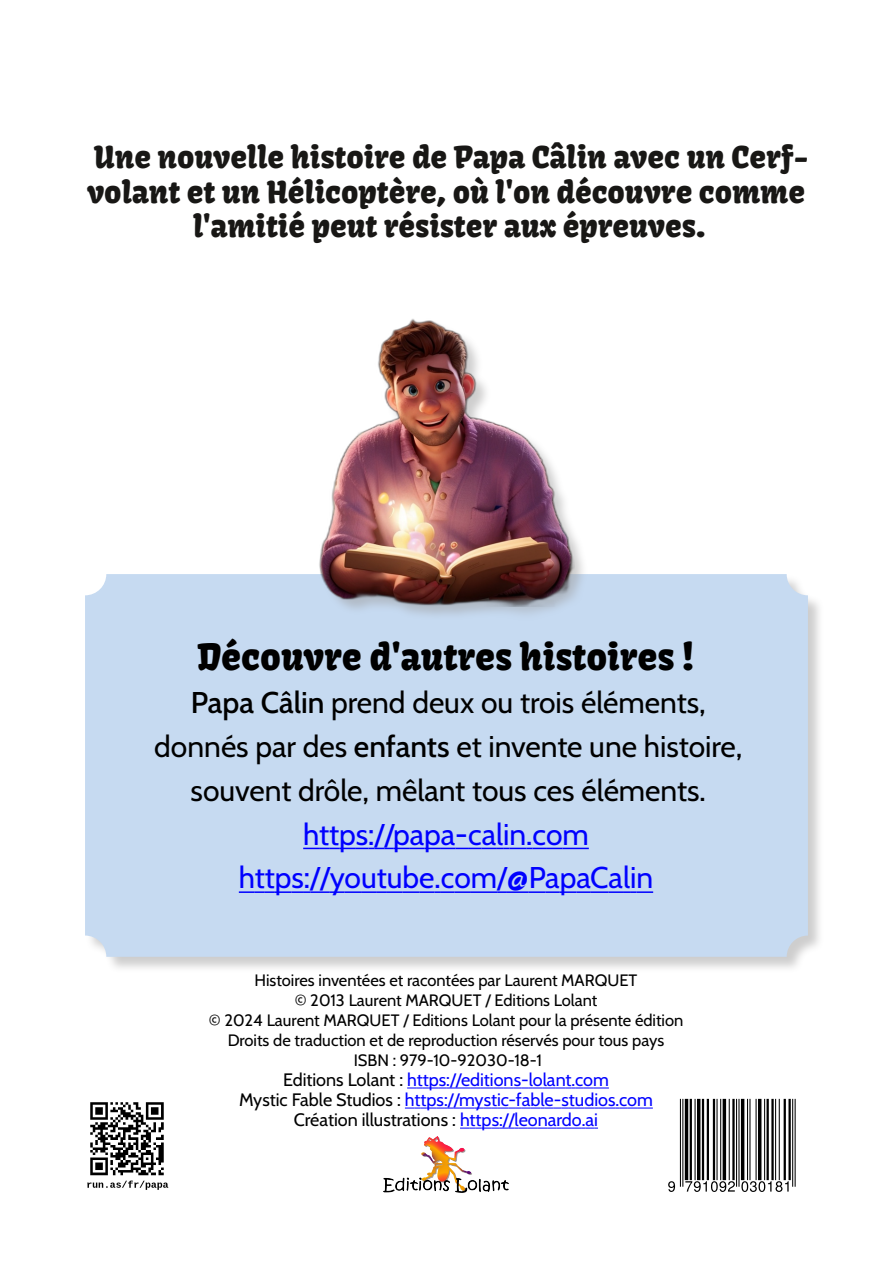
<style>
.page{position:relative;width:893px;height:1263px;background:#fff}
.page>*{position:absolute;margin:0;border:0;box-sizing:border-box;transform-origin:0 0}
.t1{font:36px "Kavoon";color:#000}
.t2{font:30px/34.2px "Kavoon";color:#181715;text-align:center}
.t3{font:30px/43.8px "Cabin";color:#000;text-align:center}
.t4{font:30px/43.8px "Cabin";color:#00f;text-align:center}
.t5{font:18px/20.1px "Cabin";letter-spacing:-.005em;color:#00f;text-align:center}
.t6{font:16.5px/20.1px "Cabin";letter-spacing:-.005em;color:#000;text-align:center}
.s1{font-weight:500}
.s2{color:#000}
</style>
<div class="page">
<svg style="left:407px;top:1087px;width:202px;height:1px"></svg>
<svg style="left:405px;top:1107px;width:248px;height:1px"></svg>
<svg style="left:460px;top:1128px;width:138px;height:1px"></svg>
<img style="left:384px;top:1136px;width:125px;height:57px">
<div style="left:85px;top:574px;width:740px;height:400px;background:#9d9c9c;opacity:.5"></div>
<div style="left:85px;top:574px;width:723px;height:383px;background:#c6daf1;border-radius:21px"></div>
<svg style="left:303px;top:848px;width:286px;height:1px"></svg>
<svg style="left:239px;top:891px;width:232px;height:2px"></svg>
<hr style="left:471px;top:891px;width:26px;height:2px;background:#00f">
<svg style="left:497px;top:891px;width:10px;height:2px"></svg>
<hr style="left:507px;top:891px;width:22px;height:2px;background:#00f">
<svg style="left:529px;top:891px;width:124px;height:2px"></svg>
<div style="left:319px;top:319px;width:272px;height:305px;background:#9d9c9c;opacity:.5"></div>
<img style="left:319px;top:319px;width:255px;height:288px">
<img style="left:87px;top:1102px;width:81px;height:88px">
<svg style="left:675px;top:1098px;width:121px;height:89px"></svg>
<hr style="left:680px;top:1099px;width:1px;height:88px;background:#000">
<hr style="left:682px;top:1099px;width:1px;height:88px;background:#000">
<hr style="left:685px;top:1099px;width:3px;height:81px;background:#000">
<hr style="left:690px;top:1099px;width:2px;height:81px;background:#000">
<hr style="left:694px;top:1099px;width:2px;height:81px;background:#000">
<hr style="left:697px;top:1099px;width:3px;height:81px;background:#000">
<hr style="left:702px;top:1099px;width:2px;height:81px;background:#000">
<hr style="left:707px;top:1099px;width:2px;height:81px;background:#000">
<hr style="left:713px;top:1099px;width:2px;height:81px;background:#000">
<hr style="left:716px;top:1099px;width:1px;height:81px;background:#000">
<hr style="left:720px;top:1099px;width:1px;height:81px;background:#000">
<hr style="left:723px;top:1099px;width:3px;height:81px;background:#000">
<hr style="left:729px;top:1099px;width:1px;height:81px;background:#000">
<hr style="left:732px;top:1099px;width:3px;height:81px;background:#000">
<hr style="left:736px;top:1099px;width:1px;height:88px;background:#000">
<hr style="left:738px;top:1099px;width:1px;height:88px;background:#000">
<hr style="left:741px;top:1099px;width:3px;height:81px;background:#000">
<hr style="left:747px;top:1099px;width:1px;height:81px;background:#000">
<hr style="left:749px;top:1099px;width:1px;height:81px;background:#000">
<hr style="left:755px;top:1099px;width:2px;height:81px;background:#000">
<hr style="left:758px;top:1099px;width:3px;height:81px;background:#000">
<hr style="left:764px;top:1099px;width:1px;height:81px;background:#000">
<hr style="left:766px;top:1099px;width:3px;height:81px;background:#000">
<hr style="left:771px;top:1099px;width:3px;height:81px;background:#000">
<hr style="left:775px;top:1099px;width:1px;height:81px;background:#000">
<hr style="left:779px;top:1099px;width:1px;height:81px;background:#000">
<hr style="left:784px;top:1099px;width:2px;height:81px;background:#000">
<hr style="left:788px;top:1099px;width:3px;height:81px;background:#000">
<hr style="left:792px;top:1099px;width:1px;height:88px;background:#000">
<hr style="left:795px;top:1099px;width:1px;height:88px;background:#000">
<svg style="left:668px;top:1181px;width:7px;height:11px"></svg>
<svg style="left:685px;top:1181px;width:50px;height:11px"></svg>
<svg style="left:741px;top:1181px;width:48px;height:11px"></svg>
<h2 class="t2" style="left:87px;top:140px;width:723px">Une nouvelle histoire de Papa Câlin avec un Cerf&shy;volant et un Hélicoptère, où l'on découvre comme l'amitié peut résister aux épreuves.</h2>
<h1 class="t1" style="left:198px;top:634px;width:498px">Découvre d'autres histoires !</h1>
<h2 class="t3" style="left:154px;top:681px;width:590px"><span class="s1">Papa Câlin</span> prend deux ou trois éléments, donnés par des <span class="s1">enfants</span> et invente une histoire, souvent drôle, mêlant tous ces éléments.</h2>
<h2 class="t4" style="left:239px;top:812px;width:416px">https://papa-calin.com https://youtube.com/@PapaCalin</h2>
<p class="t6" style="left:209px;top:969px;width:476px">Histoires inventées et racontées par Laurent MARQUET<br>© 2013 Laurent MARQUET / Editions Lolant<br>© 2024 Laurent MARQUET / Editions Lolant pour la présente édition Droits de traduction et de reproduction réservés pour tous pays ISBN : 979-10-92030-18-1</p>
<p class="t5" style="left:239px;top:1069px;width:415px"><span class="s2">Editions Lolant :</span> https://editions-lolant.com<br><span class="s2">Mystic Fable Studios :</span> https://mystic-fable-studios.com<br><span class="s2">Création illustrations :</span> https://leonardo.ai</p>
</div>
